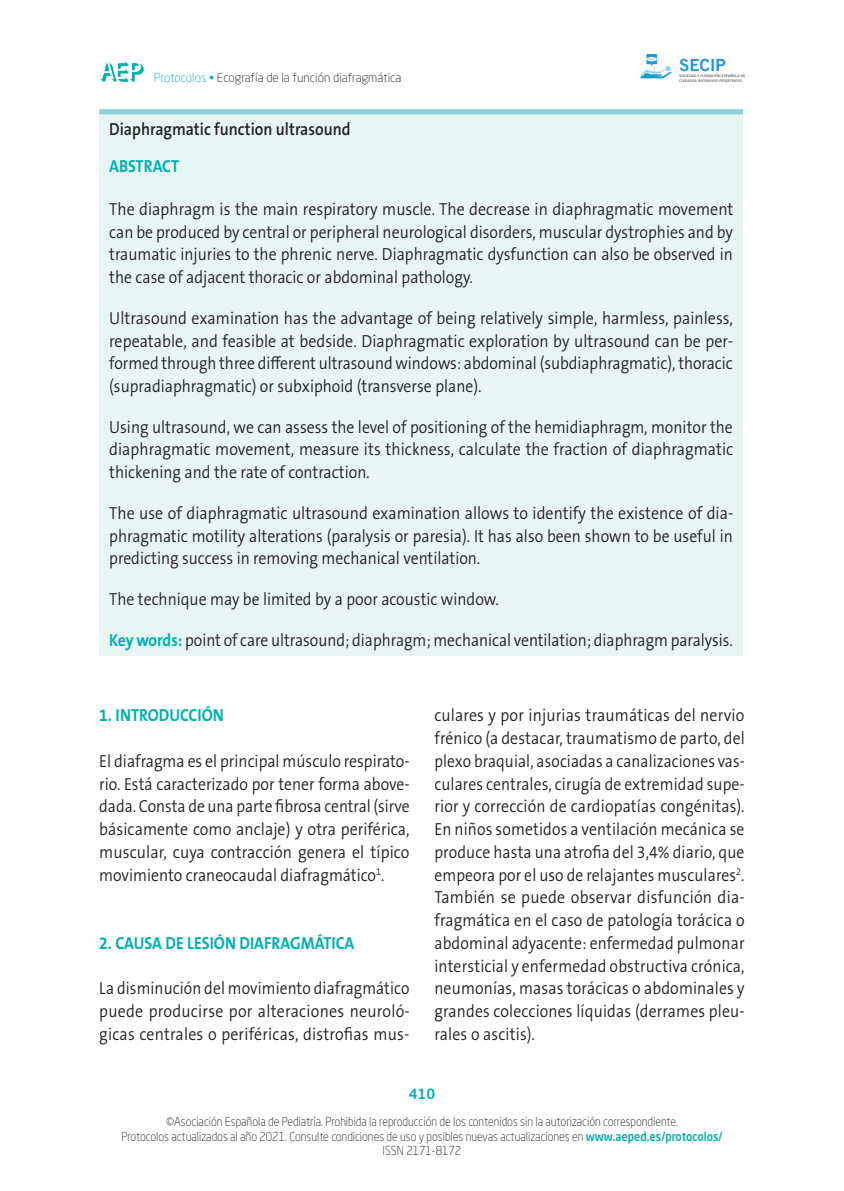
<style>
.page{position:relative;width:844px;height:1191px;background:#fff}
.page>*{position:absolute;margin:0;border:0;box-sizing:border-box;transform-origin:0 0}
.t1{font:300 17.5px/22.8px "The Sans B Plus W4";color:#231f20;text-align:justify;scale:.91 1}
.t2{font:300 17.5px/22.8px "The Sans B Plus W4";color:#231f20;text-align:justify;scale:.9 1}
.t3{font:300 17.5px/22.8px "The Sans B Plus W4";color:#231f20;text-align:justify;scale:.89 1}
.t4{font:700 17.5px "The Sans B Plus W7";color:#00b1b0;scale:.9 1}
.t5{font:600 17.5px "The Sans B Plus W6";color:#231f20;scale:.9 1}
.t6{font:500 14px "Neo Sans Std";color:#00b1b0}
.t7{font:300 12.25px/14.7px "Neo Sans Std";color:#231f20;text-align:center;scale:.9 1}
.t8{font:300 12.25px "Neo Sans Std";color:#231f20}
.s1{color:#00b1b0}
.s2{font-family:"The Sans B Plus W7";font-weight:700;color:#00b1b0}
.s3{font-weight:500;color:#00b1b0}
</style>
<div class="page">
<svg style="left:100px;top:61px;width:44px;height:21px"></svg>
<img style="left:640px;top:54px;width:104px;height:28px">
<div style="left:99px;top:112px;width:643px;height:543px;background:#e7f5f4"></div>
<div style="left:99px;top:109px;width:643px;height:5px;background:#8bd2d3"></div>
<p class="t8" style="left:154px;top:70px;width:249px"><span class="s1">Protocolos •</span> Ecografía de la función diafragmática</p>
<p class="t5" style="left:109px;top:117px;width:270px">Diaphragmatic function ultrasound</p>
<p class="t4" style="left:109px;top:155px;width:79px">ABSTRACT</p>
<p class="t1" style="left:109px;top:198px;width:687px">The diaphragm is the main respiratory muscle. The decrease in diaphragmatic movement can be produced by central or peripheral neurological disorders, muscular dystrophies and by traumatic injuries to the phrenic nerve. Diaphragmatic dysfunction can also be observed in the case of adjacent thoracic or abdominal pathology.</p>
<p class="t1" style="left:109px;top:307px;width:686px">Ultrasound examination has the advantage of being relatively simple, harmless, painless, repeatable, and feasible at bedside. Diaphragmatic exploration by ultrasound can be per&shy;formed through three different ultrasound windows: abdominal (subdiaphragmatic), thoracic (supradiaphragmatic) or subxiphoid (transverse plane).</p>
<p class="t2" style="left:109px;top:415px;width:694px">Using ultrasound, we can assess the level of positioning of the hemidiaphragm, monitor the diaphragmatic movement, measure its thickness, calculate the fraction of diaphragmatic thickening and the rate of contraction.</p>
<p class="t1" style="left:109px;top:501px;width:687px">The use of diaphragmatic ultrasound examination allows to identify the existence of dia&shy;phragmatic motility alterations (paralysis or paresia). It has also been shown to be useful in predicting success in removing mechanical ventilation.</p>
<p class="t2" style="left:109px;top:588px;width:434px">The technique may be limited by a poor acoustic window.</p>
<p class="t3" style="left:109px;top:628px;width:702px"><span class="s2">Key words:</span> point of care ultrasound; diaphragm; mechanical ventilation; diaphragm paralysis.</p>
<p class="t4" style="left:99px;top:704px;width:140px">1. INTRODUCCIÓN</p>
<p class="t2" style="left:99px;top:749px;width:346px">El diafragma es el principal músculo respirato&shy;rio. Está caracterizado por tener forma above&shy;dada. Consta de una parte fibrosa central (sirve básicamente como anclaje) y otra periférica, muscular, cuya contracción genera el típico movimiento craneocaudal diafragmático<sup>1</sup>.</p>
<p class="t4" style="left:99px;top:931px;width:285px">2. CAUSA DE LESIÓN DIAFRAGMÁTICA</p>
<p class="t3" style="left:99px;top:977px;width:350px">La disminución del movimiento diafragmático puede producirse por alteraciones neuroló&shy;gicas centrales o periféricas, distrofias mus-</p>
<p class="t1" style="left:434px;top:704px;width:342px">culares y por injurias traumáticas del nervio frénico (a destacar, traumatismo de parto, del plexo braquial, asociadas a canalizaciones vas&shy;culares centrales, cirugía de extremidad supe&shy;rior y corrección de cardiopatías congénitas).<br>En niños sometidos a ventilación mecánica se produce hasta una atrofia del 3,4% diario, que empeora por el uso de relajantes musculares<sup>2</sup>.<br>También se puede observar disfunción dia&shy;fragmática en el caso de patología torácica o abdominal adyacente: enfermedad pulmonar intersticial y enfermedad obstructiva crónica, neumonías, masas torácicas o abdominales y grandes colecciones líquidas (derrames pleu&shy;rales o ascitis).</p>
<p class="t6" style="left:408px;top:1085px;width:28px">410</p>
<p class="t7" style="left:121px;top:1114px;width:669px">©Asociación Española de Pediatría. Prohibida la reproducción de los contenidos sin la autorización correspondiente.<br>Protocolos actualizados al año 2021. Consulte condiciones de uso y posibles nuevas actualizaciones en <span class="s3">www.aeped.es/protocolos/<br></span>ISSN 2171-8172</p>
</div>
